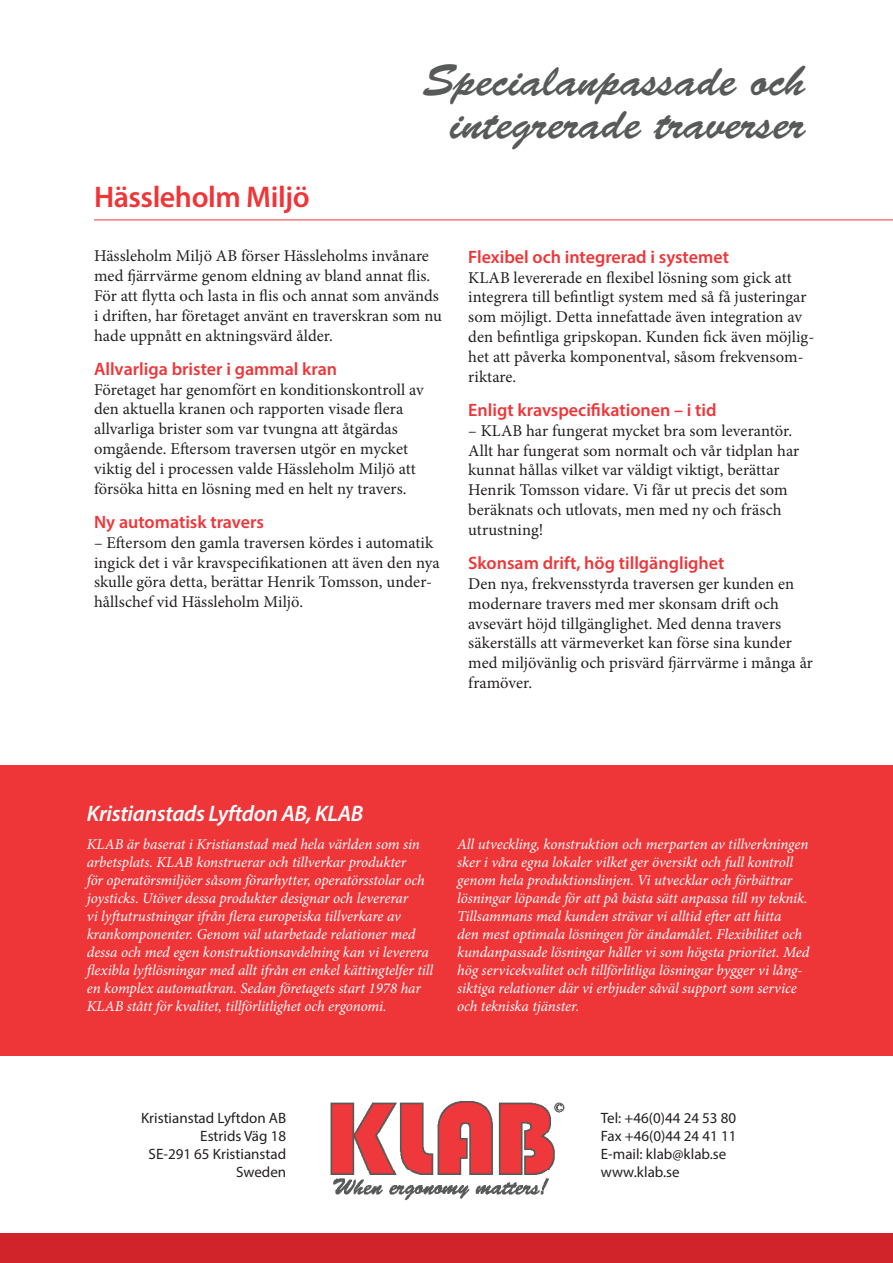
<style>
.page{position:relative;width:893px;height:1263px;background:#fff}
.page>*{position:absolute;margin:0;border:0;box-sizing:border-box;transform-origin:0 0}
.t1{font:45px "Brush Script Std";color:#575a59}
.t2{font:600 30px "Myriad Pro";letter-spacing:-.015em;color:#ee3639}
.t3{font:italic 600 22.5px "Myriad Pro";letter-spacing:-.015em;color:#fff}
.t4{font:600 18px "Myriad Pro";color:#ee3639}
.t5{font:16.5px/19.8px "Minion Pro";letter-spacing:.005em;color:#231f20}
.t6{font:italic 15px/18px "Minion Pro";letter-spacing:-.01em;color:#fff}
.t7{font:15px/18px "Myriad Pro";color:#231f20;text-align:right}
</style>
<div class="page">
<img style="left:330px;top:1101px;width:235px;height:100px">
<hr style="left:94px;top:220px;width:799px;height:1px;background:#ee3639">
<div style="left:0;top:1233px;width:893px;height:30px;background:#d1232a"></div>
<div style="left:0;top:765px;width:893px;height:291px;background:#ee3639"></div>
<p class="t2" style="left:94px;top:178px;width:217px">Hässleholm Miljö</p>
<p class="t1" style="left:423px;top:55px;width:384px">Specialanpassade och</p>
<p class="t1" style="left:450px;top:98px;width:357px">integrerade traverser</p>
<p class="t5" style="left:94px;top:246px;width:349px">Hässleholm Miljö AB förser Hässleholms invånare med fjärrvärme genom eldning av bland annat flis.<br>För att flytta och lasta in flis och annat som används i driften, har företaget använt en traverskran som nu hade uppnått en aktningsvärd ålder.</p>
<p class="t4" style="left:94px;top:357px;width:245px">Allvarliga brister i gammal kran</p>
<p class="t5" style="left:94px;top:380px;width:331px">Företaget har genomfört en konditionskontroll av den aktuella kranen och rapporten visade flera allvarliga brister som var tvungna att åtgärdas omgående. Eftersom traversen utgör en mycket viktig del i processen valde Hässleholm Miljö att försöka hitta en lösning med en helt ny travers.</p>
<p class="t4" style="left:94px;top:510px;width:171px">Ny automatisk travers</p>
<p class="t5" style="left:94px;top:533px;width:347px">– Eftersom den gamla traversen kördes i automatik ingick det i vår kravspecifikationen att även den nya skulle göra detta, berättar Henrik Tomsson, under&shy;hållschef vid Hässleholm Miljö.</p>
<p class="t4" style="left:468px;top:245px;width:262px">Flexibel och integrerad i systemet</p>
<p class="t5" style="left:468px;top:267px;width:348px">KLAB levererade en flexibel lösning som gick att integrera till befintligt system med så få justeringar som möjligt. Detta innefattade även integration av den befintliga gripskopan. Kunden fick även möjlig&shy;het att påverka komponentval, såsom frekvensom&shy;riktare.</p>
<p class="t4" style="left:468px;top:398px;width:250px">Enligt kravspecifikationen – i tid</p>
<p class="t5" style="left:468px;top:421px;width:333px">– KLAB har fungerat mycket bra som leverantör.<br>Allt har fungerat som normalt och vår tidplan har kunnat hållas vilket var väldigt viktigt, berättar Henrik Tomsson vidare. Vi får ut precis det som beräknats och utlovats, men med ny och fräsch utrustning!</p>
<p class="t4" style="left:468px;top:552px;width:258px">Skonsam drift, hög tillgänglighet</p>
<p class="t5" style="left:468px;top:574px;width:346px">Den nya, frekvensstyrda traversen ger kunden en modernare travers med mer skonsam drift och avsevärt höjd tillgänglighet. Med denna travers säkerställs att värmeverket kan förse sina kunder med miljövänlig och prisvärd fjärrvärme i många år framöver.</p>
<p class="t3" style="left:87px;top:799px;width:278px">Kristianstads Lyftdon AB, KLAB</p>
<p class="t6" style="left:87px;top:835px;width:348px">KLAB är baserat i Kristianstad med hela världen som sin arbetsplats. KLAB konstruerar och tillverkar produkter<br>för operatörsmiljöer såsom förarhytter, operatörsstolar och joysticks. Utöver dessa produkter designar och levererar<br>vi lyftutrustningar ifrån flera europeiska tillverkare av krankomponenter. Genom väl utarbetade relationer med dessa och med egen konstruktionsavdelning kan vi leverera flexibla lyftlösningar med allt ifrån en enkel kättingtelfer till en komplex automatkran. Sedan företagets start 1978 har KLAB stått för kvalitet, tillförlitlighet och ergonomi.</p>
<p class="t6" style="left:457px;top:835px;width:354px">All utveckling, konstruktion och merparten av tillverkningen sker i våra egna lokaler vilket ger översikt och full kontroll genom hela produktionslinjen. Vi utvecklar och förbättrar lösningar löpande för att på bästa sätt anpassa till ny teknik.<br>Tillsammans med kunden strävar vi alltid efter att hitta<br>den mest optimala lösningen för ändamålet. Flexibilitet och kundanpassade lösningar håller vi som högsta prioritet. Med hög servicekvalitet och tillförlitliga lösningar bygger vi lång&shy;siktiga relationer där vi erbjuder såväl support som service och tekniska tjänster.</p>
<p class="t7" style="left:141px;top:1109px;width:147px">Kristianstad Lyftdon AB</p>
<p class="t7" style="left:149px;top:1127px;width:139px">Estrids Väg 18<br>SE-291 65 Kristianstad</p>
<p class="t7" style="left:236px;top:1163px;width:51px">Sweden</p>
<p class="t7" style="left:601px;top:1109px;width:137px">Tel: +46(0)44 24 53 80</p>
<p class="t7" style="left:601px;top:1127px;width:137px">Fax +46(0)44 24 41 11</p>
<p class="t7" style="left:601px;top:1145px;width:127px">E-mail: klab@klab.se</p>
<p class="t7" style="left:601px;top:1163px;width:80px">www.klab.se</p>
</div>
